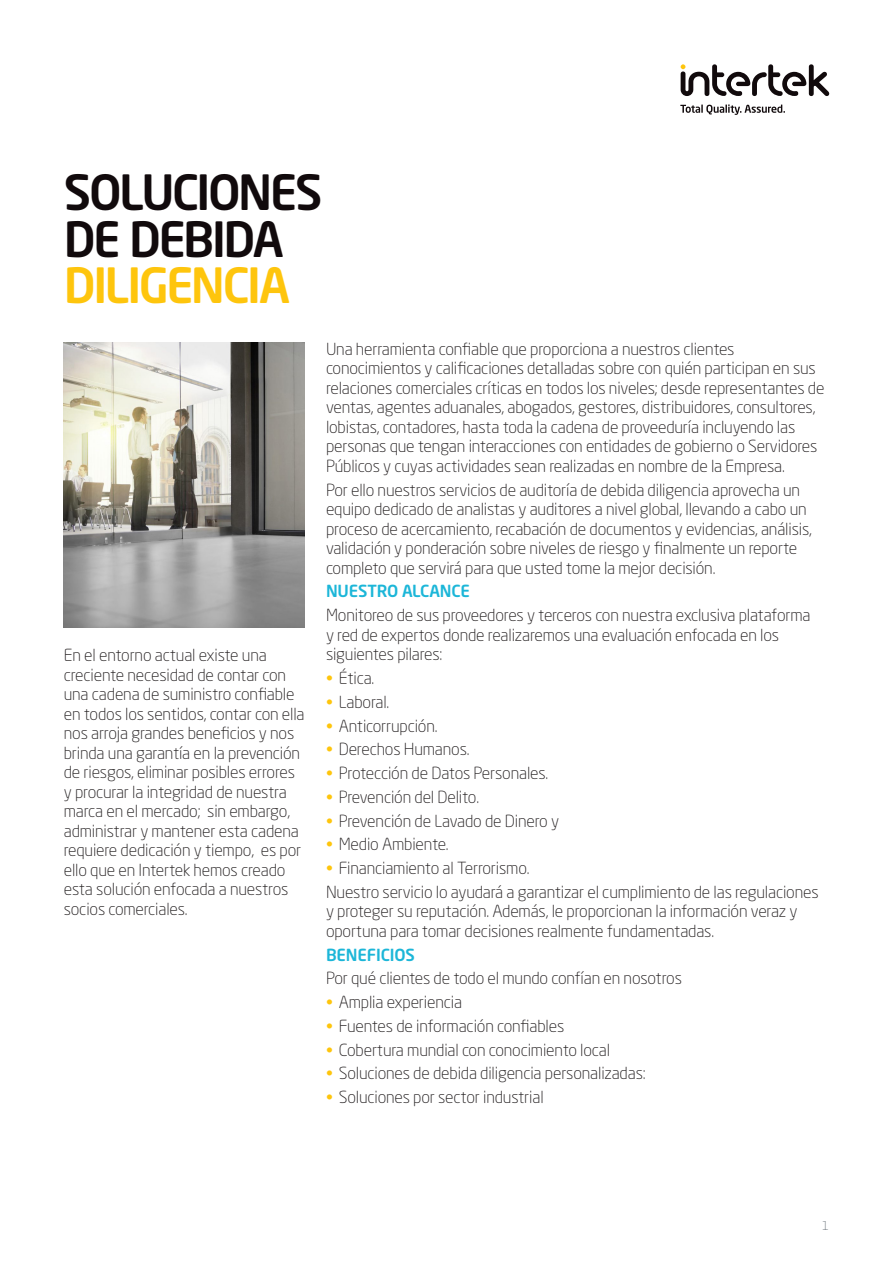
<style>
.page{position:relative;width:893px;height:1263px;background:#fff}
.page>*{position:absolute;margin:0;border:0;box-sizing:border-box;transform-origin:0 0}
.Heading{font:500 48px/46.5px "Neo Sans Std";letter-spacing:-.05em;color:#110a0c}
.CAPS_Subheading{font:300 16.5px/19.5px "Neo Sans Std";letter-spacing:-.01em;color:#231f20}
.Body_text{font:300 16.5px/19.5px "Neo Sans Std";letter-spacing:-.01em;color:#231f20}
.CAPS_Subheading-2{font:500 16.5px "Neo Sans Std";letter-spacing:-.01em;color:#1cb6d8}
.t1{font:300 12px "Neo Sans Std";color:#6d757c}
.s1{color:#fec50d}
</style>
<div class="page">
<svg style="left:680px;top:104px;width:105px;height:11px"></svg>
<svg style="left:681px;top:64px;width:148px;height:32px"></svg>
<img style="left:64px;top:342px;width:241px;height:285px">
<p class="Heading" style="left:64px;top:168px;width:260px">SOLUCIONES<br>DE DEBIDA<br><span class="s1">DILIGENCIA</span></p>
<p class="Body_text" style="left:64px;top:645px;width:242px">En el entorno actual existe una creciente necesidad de contar con una cadena de suministro confiable en todos los sentidos, contar con ella nos arroja grandes beneficios y nos brinda una garantía en la prevención de riesgos, eliminar posibles errores y procurar la integridad de nuestra marca en el mercado; sin embargo, administrar y mantener esta cadena requiere dedicación y tiempo, es por ello que en Intertek hemos creado esta solución enfocada a nuestros socios comerciales.</p>
<p class="CAPS_Subheading" style="left:326px;top:339px;width:500px">Una herramienta confiable que proporciona a nuestros clientes conocimientos y calificaciones detalladas sobre con quién participan en sus relaciones comerciales críticas en todos los niveles; desde representantes de ventas, agentes aduanales, abogados, gestores, distribuidores, consultores, lobistas, contadores, hasta toda la cadena de proveeduría incluyendo las personas que tengan interacciones con entidades de gobierno o Servidores Públicos y cuyas actividades sean realizadas en nombre de la Empresa.</p>
<p class="CAPS_Subheading" style="left:326px;top:480px;width:487px">Por ello nuestros servicios de auditoría de debida diligencia aprovecha un equipo dedicado de analistas y auditores a nivel global, llevando a cabo un proceso de acercamiento, recabación de documentos y evidencias, análisis, validación y ponderación sobre niveles de riesgo y finalmente un reporte completo que servirá para que usted tome la mejor decisión.</p>
<p class="CAPS_Subheading-2" style="left:326px;top:581px;width:146px">NUESTRO ALCANCE</p>
<p class="CAPS_Subheading" style="left:326px;top:605px;width:486px">Monitoreo de sus proveedores y terceros con nuestra exclusiva plataforma y red de expertos donde realizaremos una evaluación enfocada en los siguientes pilares:</p>
<p class="CAPS_Subheading" style="left:326px;top:668px;width:50px"><span class="s1">•</span> Ética.</p>
<p class="CAPS_Subheading" style="left:326px;top:692px;width:65px"><span class="s1">•</span> Laboral.</p>
<p class="CAPS_Subheading" style="left:326px;top:716px;width:113px"><span class="s1">•</span> Anticorrupción.</p>
<p class="CAPS_Subheading" style="left:326px;top:739px;width:145px"><span class="s1">•</span> Derechos Humanos.</p>
<p class="CAPS_Subheading" style="left:326px;top:763px;width:224px"><span class="s1">•</span> Protección de Datos Personales.</p>
<p class="CAPS_Subheading" style="left:326px;top:787px;width:155px"><span class="s1">•</span> Prevención del Delito.</p>
<p class="CAPS_Subheading" style="left:326px;top:811px;width:235px"><span class="s1">•</span> Prevención de Lavado de Dinero y</p>
<p class="CAPS_Subheading" style="left:326px;top:834px;width:124px"><span class="s1">•</span> Medio Ambiente.</p>
<p class="CAPS_Subheading" style="left:326px;top:858px;width:205px"><span class="s1">•</span> Financiamiento al Terrorismo.</p>
<p class="CAPS_Subheading" style="left:326px;top:882px;width:494px">Nuestro servicio lo ayudará a garantizar el cumplimiento de las regulaciones y proteger su reputación. Además, le proporcionan la información veraz y oportuna para tomar decisiones realmente fundamentadas.</p>
<p class="CAPS_Subheading-2" style="left:326px;top:944px;width:90px">BENEFICIOS</p>
<p class="CAPS_Subheading" style="left:326px;top:968px;width:357px">Por qué clientes de todo el mundo confían en nosotros</p>
<p class="CAPS_Subheading" style="left:326px;top:992px;width:138px"><span class="s1">•</span> Amplia experiencia</p>
<p class="CAPS_Subheading" style="left:326px;top:1016px;width:240px"><span class="s1">•</span> Fuentes de información confiables</p>
<p class="CAPS_Subheading" style="left:326px;top:1040px;width:286px"><span class="s1">•</span> Cobertura mundial con conocimiento local</p>
<p class="CAPS_Subheading" style="left:326px;top:1063px;width:321px"><span class="s1">•</span> Soluciones de debida diligencia personalizadas:</p>
<p class="CAPS_Subheading" style="left:326px;top:1087px;width:219px"><span class="s1">•</span> Soluciones por sector industrial</p>
<p class="t1" style="left:822px;top:1218px;width:8px">1</p>
</div>
